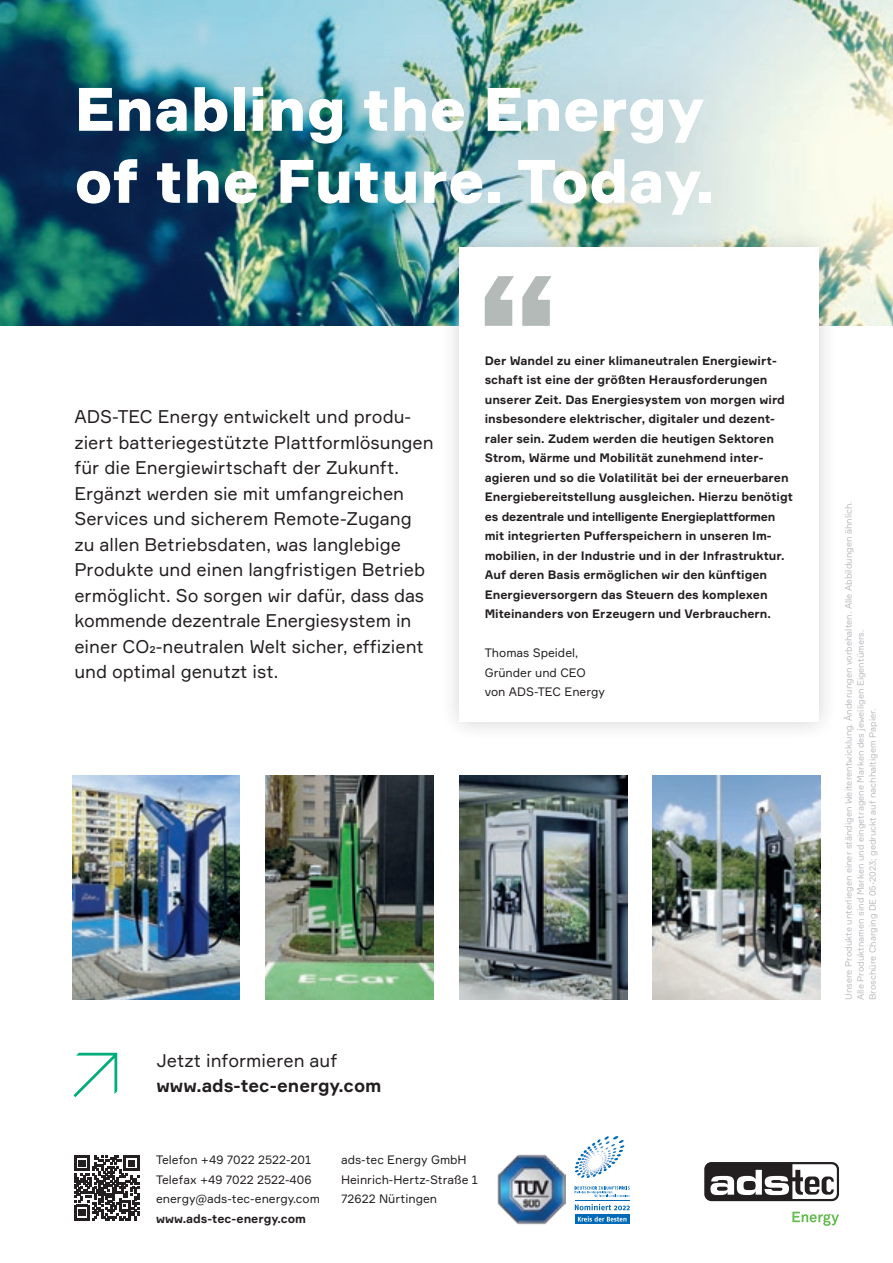
<style>
.page{position:relative;width:893px;height:1263px;background:#fff}
.page>*{position:absolute;margin:0;border:0;box-sizing:border-box;transform-origin:0 0}
.Titel_40pt{font:900 60px/72px "Formular";color:#fff}
.Einleitung_12pt{font:18px/25.5px "Formular";color:#231f20}
.Einleitung_12pt-2{font:700 18px/25.5px "Formular";color:#231f20}
.Infotext_8pt{font:700 12px/19.5px "Formular";color:#231f20}
.Infotext_8pt-2{font:12px/19.5px "Formular";color:#231f20}
.Disclaimer_6pt{font:9px/12px "Formular";color:#bcbdc0}
.s1{font-weight:400}
.s2{font-weight:700}
</style>
<div class="page">
<img style="left:0;top:0;width:893px;height:326px">
<div style="left:439px;top:228px;width:399px;height:514px;background:#231f20;opacity:.2"></div>
<div style="left:459px;top:248px;width:360px;height:474px;background:#fff"></div>
<svg style="left:485px;top:276px;width:66px;height:50px"></svg>
<img style="left:266px;top:776px;width:168px;height:224px">
<img style="left:459px;top:776px;width:168px;height:224px">
<img style="left:73px;top:776px;width:167px;height:224px">
<img style="left:653px;top:776px;width:168px;height:224px">
<div style="left:704px;top:1162px;width:135px;height:39px;background:#231f20;border-radius:7px"></div>
<svg style="left:710px;top:1164px;width:127px;height:35px"></svg>
<svg style="left:792px;top:1212px;width:47px;height:14px"></svg>
<svg style="left:575px;top:1214px;width:55px;height:10px"></svg>
<svg style="left:574px;top:1136px;width:51px;height:42px"></svg>
<svg style="left:575px;top:1186px;width:55px;height:11px"></svg>
<svg style="left:575px;top:1204px;width:55px;height:6px"></svg>
<svg style="left:578px;top:1216px;width:48px;height:5px"></svg>
<hr style="left:575px;top:1200px;width:55px;height:1px;background:#016ab6">
<img style="left:497px;top:1154px;width:69px;height:70px">
<svg style="left:73px;top:1053px;width:44px;height:44px"></svg>
<svg style="left:74px;top:1155px;width:65px;height:65px"></svg>
<div style="left:20px;top:30px;width:745px;height:238px;background:#231f20;opacity:.2"></div>
<p class="Titel_40pt" style="left:74px;top:72px;width:642px">Enabling the Energy of the Future. Today.</p>
<p class="Einleitung_12pt" style="left:74px;top:404px;width:361px">ADS-TEC Energy entwickelt und produ&shy;ziert batteriegestützte Plattformlösungen für die Energiewirtschaft der Zukunft.<br>Ergänzt werden sie mit umfangreichen Services und sicherem Remote-Zugang zu allen Betriebsdaten, was langlebige Produkte und einen langfristigen Betrieb ermöglicht. So sorgen wir dafür, dass das kommende dezentrale Energiesystem in einer CO2-neutralen Welt sicher, effizient und optimal genutzt ist.</p>
<p class="Infotext_8pt" style="left:485px;top:351px;width:310px">Der Wandel zu einer klimaneutralen Energiewirt&shy;schaft ist eine der größten Herausforderungen unserer Zeit. Das Energiesystem von morgen wird insbesondere elektrischer, digitaler und dezent&shy;raler sein. Zudem werden die heutigen Sektoren Strom, Wärme und Mobilität zunehmend inter&shy;agieren und so die Volatilität bei der erneuerbaren Energiebereitstellung ausgleichen. Hierzu benötigt es dezentrale und intelligente Energieplattformen mit integrierten Pufferspeichern in unseren Im&shy;mobilien, in der Industrie und in der Infrastruktur.<br>Auf deren Basis ermöglichen wir den künftigen Energieversorgern das Steuern des komplexen Miteinanders von Erzeugern und Verbrauchern.</p>
<p class="Infotext_8pt-2" style="left:485px;top:643px;width:122px">Thomas Speidel,<br>Gründer und CEO von ADS-TEC Energy</p>
<p class="Einleitung_12pt-2" style="left:156px;top:1047px;width:227px"><span class="s1">Jetzt informieren auf </span>www.ads-tec-energy.com</p>
<p class="Infotext_8pt-2" style="left:156px;top:1150px;width:165px">Telefon +49 7022 2522-201<br>Telefax +49 7022 2522-406 energy@ads-tec-energy.com <span class="s2">www.ads-tec-energy.com</span></p>
<p class="Infotext_8pt-2" style="left:341px;top:1150px;width:138px">ads-tec Energy GmbH<br>Heinrich-Hertz-Straße 1<br>72622 Nürtingen</p>
<p class="Disclaimer_6pt" style="left:843px;top:1000px;width:500px;rotate:-90deg">Unsere Produkte unterliegen einer ständigen Weiterentwicklung. Änderungen vorbehalten. Alle Abbildungen ähnlich.<br>Alle Produktnamen sind Marken und eingetragene Marken des jeweiligen Eigentümers.</p>
<p class="Disclaimer_6pt" style="left:867px;top:1000px;width:293px;rotate:-90deg">Broschüre Charging DE 05-2023; gedruckt auf nachhaltigem Papier.</p>
</div>
